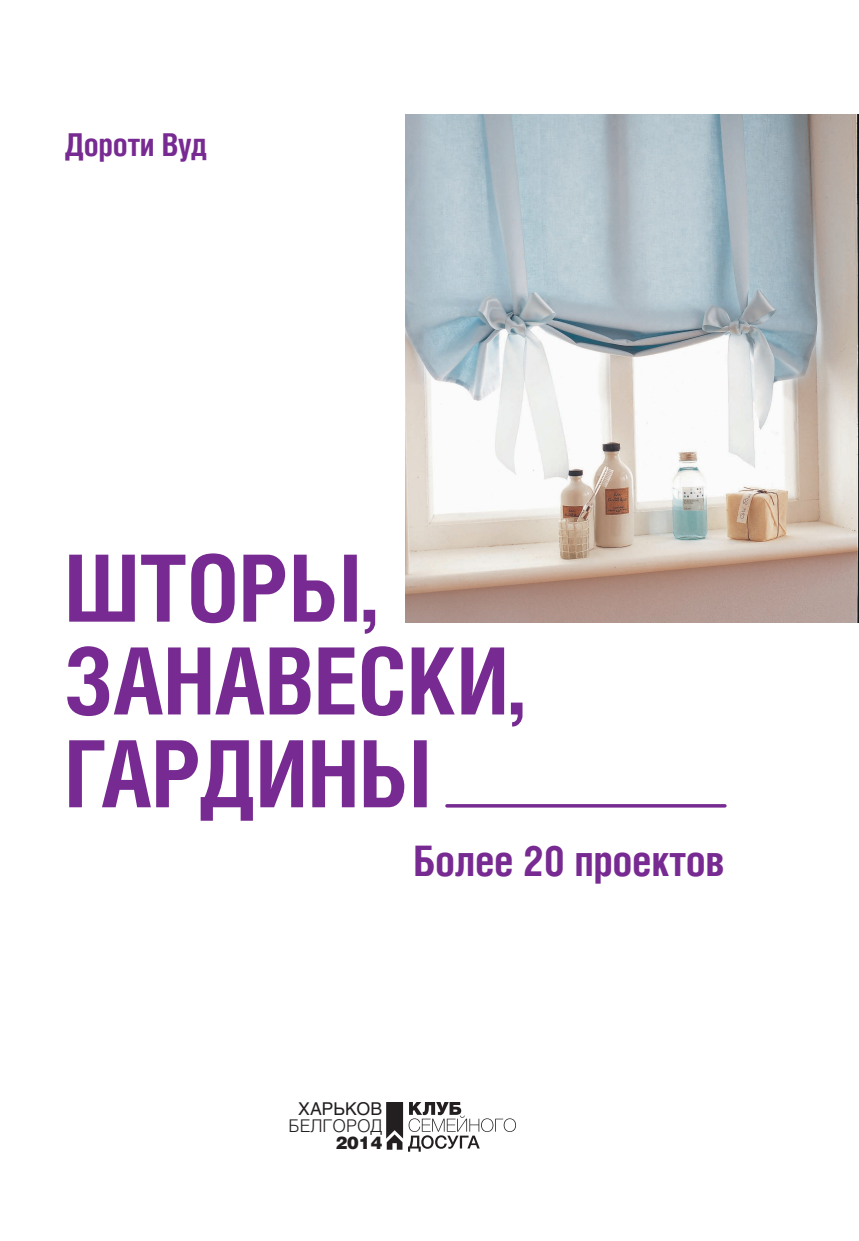
<style>
.page{position:relative;width:859px;height:1241px;background:#fff}
.page>*{position:absolute;margin:0;border:0;box-sizing:border-box;transform-origin:0 0}
.t1{font:700 92.75px/92.8px "Helios Cond";color:#772a91}
.t2{font:700 42px "Helios Cond";letter-spacing:-.01em;color:#772a91}
.t3{font:700 31.5px "Helios Cond";letter-spacing:-.01em;color:#772a91}
.t4{font:300 17.5px "Helios";color:#231f20}
.t5{font:17.5px "Helios";color:#231f20}
.t6{font:900 17.5px "Helios";color:#231f20}
</style>
<div class="page">
<img style="left:405px;top:114px;width:453px;height:508px">
<hr style="left:447px;top:804px;width:277px;height:3px;background:#772a91">
<svg style="left:386px;top:1102px;width:129px;height:49px"></svg>
<p class="t3" style="left:64px;top:133px;width:144px">Дороти Вуд</p>
<p class="t1" style="left:64px;top:550px;width:460px">ШТОРЫ,<br>ЗАНАВЕСКИ,<br>ГАРДИНЫ</p>
<p class="t2" style="left:413px;top:845px;width:313px">Более 20 проектов</p>
<p class="t5" style="left:298px;top:1097px;width:86px">ХАРЬКОВ</p>
<p class="t4" style="left:288px;top:1114px;width:95px">БЕЛГОРОД</p>
<p class="t6" style="left:335px;top:1130px;width:48px">2014</p>
</div>
